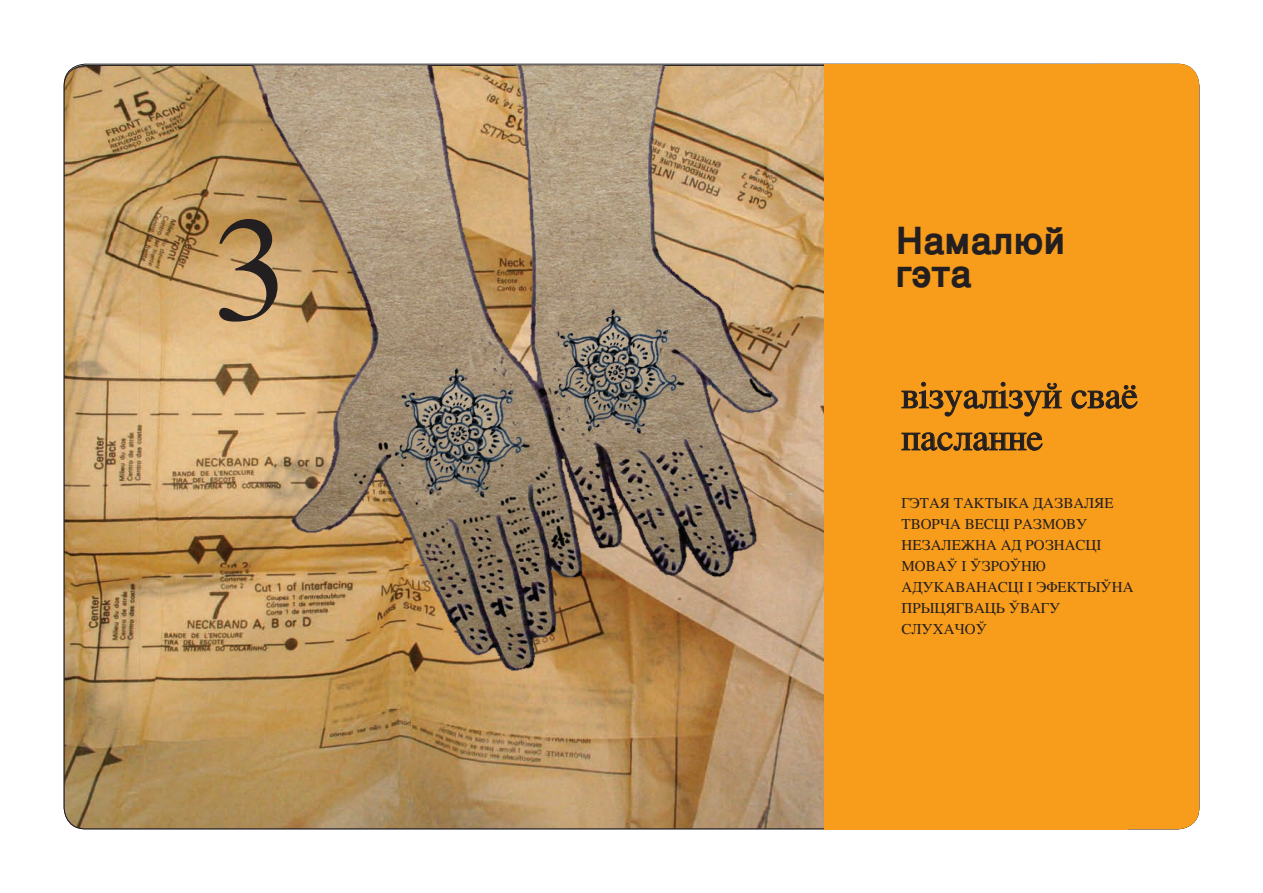
<style>
.page{position:relative;width:1263px;height:893px;background:#fff}
.page>*{position:absolute;margin:0;border:0;box-sizing:border-box;transform-origin:0 0}
.t1{font:150px "Times";color:#231f20}
.SUBTITLE{font:37.5px/42px "Times";color:#231f20}
.pic_credits{font:700 37.5px/33px "Helvetica";color:#231f20}
.p1_intro{font:15px/21px "Times";color:#231f20}
</style>
<div class="page">
<img style="left:64px;top:65px;width:1135px;height:764px">
<div style="left:1076px;top:64px;width:123px;height:765px;background:#f89c1c;border-radius:21px"></div>
<div style="left:824px;top:64px;width:303px;height:765px;background:#f89c1c"></div>
<img style="left:139px;top:65px;width:656px;height:611px">
<svg style="left:901px;top:382px;width:161px;height:35px"></svg>
<svg style="left:1071px;top:385px;width:67px;height:24px"></svg>
<svg style="left:901px;top:432px;width:142px;height:19px"></svg>
<p class="t1" style="left:213px;top:130px;width:76px">3</p>
<p class="pic_credits" style="left:896px;top:223px;width:171px">Намалюй гэта</p>
<p class="SUBTITLE" style="left:901px;top:371px;width:238px">візуалізуй сваё пасланне</p>
<p class="p1_intro" style="left:901px;top:492px;width:233px">ГЭТАЯ ТАКТЫКА ДАЗВАЛЯЕ<br>ТВОРЧА ВЕСЦІ РАЗМОВУ<br>НЕЗАЛЕЖНА АД РОЗНАСЦІ<br>МОВАЎ І ЎЗРОЎНЮ<br>АДУКАВАНАСЦІ І ЭФЕКТЫЎНА<br>ПРЫЦЯГВАЦЬ ЎВАГУ<br>СЛУХАЧОЎ</p>
</div>
